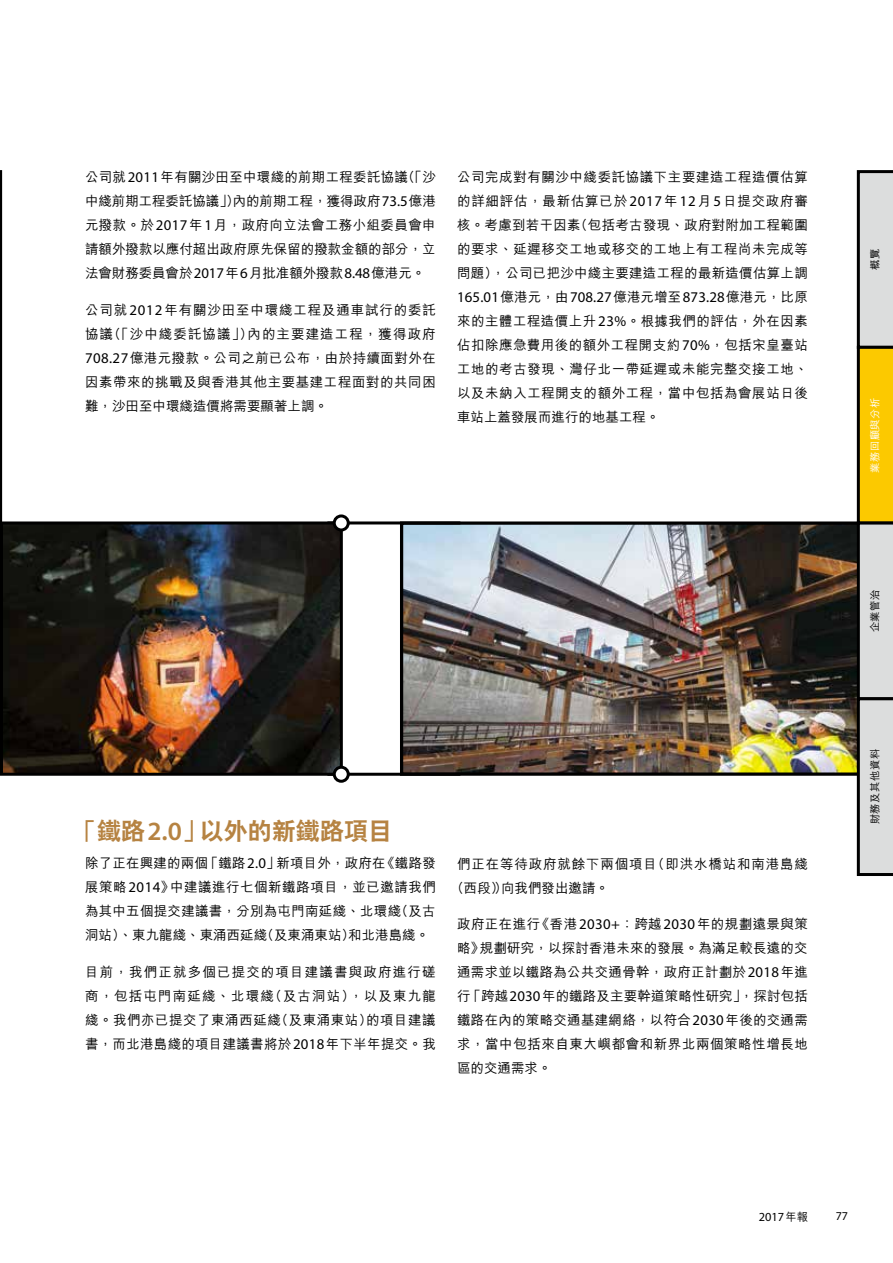
<style>
.page{position:relative;width:893px;height:1263px;background:#fff}
.page>*{position:absolute;margin:0;border:0;box-sizing:border-box;transform-origin:0 0}
.t1{font:800 24px "C Hei 2 HK";color:#b68342}
.t2{font:14.85px "Myriad Pro";letter-spacing:.01em;color:#000}
.t3{font:500 13.5px/24px "M Hei HK";letter-spacing:.02em;color:#000;text-align:justify}
.t4{font:500 13.5px/24px "M Hei HK";letter-spacing:.06em;color:#000}
.t5{font:12.3px "Myriad Pro";color:#000}
.t6{font:12px "Myriad Pro";color:#000}
.t7{font:500 10.35px "M Hei HK";letter-spacing:.05em;color:#000}
.t8{font:500 10.35px "M Hei HK";letter-spacing:.05em;color:#fff}
.s1{font-family:"Myriad Pro";font-weight:400;font-size:14.85px}
.s2{font-family:"M Hei HK";font-weight:500;font-size:13.5px}
.s3{font-family:"Myriad Pro";font-weight:600;font-size:26.4px}
.s4{font-family:"M Hei HK";font-weight:500;font-size:11.25px}
</style>
<div class="page">
<svg style="left:0;top:170px;width:2px;height:351px"></svg>
<img style="left:400px;top:521px;width:457px;height:255px">
<hr style="left:327px;top:521px;width:133px;height:3px;background:#000">
<hr style="left:327px;top:773px;width:133px;height:3px;background:#000">
<img style="left:4px;top:525px;width:335px;height:247px">
<div style="left:0;top:521px;width:343px;height:255px;border:3px solid #000"></div>
<div style="left:334px;top:516px;width:14px;height:14px;background:#fff;border-radius:50%"></div>
<div style="left:333px;top:514px;width:17px;height:17px;border:3px solid #000;border-radius:50%"></div>
<div style="left:334px;top:767px;width:14px;height:14px;background:#fff;border-radius:50%"></div>
<div style="left:333px;top:766px;width:17px;height:17px;border:3px solid #000;border-radius:50%"></div>
<svg style="left:857px;top:170px;width:36px;height:706px;background:#b9b087"></svg>
<p class="t3" style="left:85px;top:164px;width:352px">公司就<span class="s1">2011</span>年有關沙田至中環綫的前期工程委託協議（「沙中綫前期工程委託協議」）內的前期工程，獲得政府<span class="s1">73.5</span>億港元撥款。於<span class="s1">2017</span>年<span class="s1">1</span>月，政府向立法會工務小組委員會申請額外撥款以應付超出政府原先保留的撥款金額的部分，立法會財務委員會於<span class="s1">2017</span>年<span class="s1">6</span>月批准額外撥款<span class="s1">8.48</span>億港元。</p>
<p class="t3" style="left:85px;top:297px;width:352px">公司就<span class="s1">2012</span>年有關沙田至中環綫工程及通車試行的委託協議（「沙中綫委託協議」）內的主要建造工程，獲得政府<span class="s1">708.27</span>億港元撥款。公司之前已公布，由於持續面對外在因素帶來的挑戰及與香港其他主要基建工程面對的共同困難，沙田至中環綫造價將需要顯著上調。</p>
<p class="t3" style="left:457px;top:164px;width:352px">公司完成對有關沙中綫委託協議下主要建造工程造價估算的詳細評估，最新估算已於<span class="s1">2017</span>年<span class="s1">12</span>月<span class="s1">5</span>日提交政府審核。考慮到若干因素（包括考古發現、政府對附加工程範圍的要求、延遲移交工地或移交的工地上有工程尚未完成等問題），公司已把沙中綫主要建造工程的最新造價估算上調</p>
<p class="t2" style="left:457px;top:288px;width:352px">165.01<span class="s2">億港元，由</span>708.27<span class="s2">億港元增至</span>873.28<span class="s2">億港元，比原</span></p>
<p class="t3" style="left:457px;top:308px;width:352px">來的主體工程造價上升<span class="s1">23%</span>。根據我們的評估，外在因素佔扣除應急費用後的額外工程開支約<span class="s1">70%</span>，包括宋皇臺站工地的考古發現、灣仔北一帶延遲或未能完整交接工地、以及未納入工程開支的額外工程，當中包括為會展站日後車站上蓋發展而進行的地基工程。</p>
<h1 class="t1" style="left:73px;top:815px;width:320px">「鐵路<span class="s3">2.0</span>」以外的新鐵路項目</h1>
<p class="t3" style="left:85px;top:850px;width:352px">除了正在興建的兩個「鐵路<span class="s1">2.0</span>」新項目外，政府在《鐵路發展策略<span class="s1">2014</span>》中建議進行七個新鐵路項目，並已邀請我們為其中五個提交建議書，分別為屯門南延綫、北環綫（及古洞站）、東九龍綫、東涌西延綫（及東涌東站）和北港島綫。</p>
<p class="t3" style="left:85px;top:959px;width:352px">目前，我們正就多個已提交的項目建議書與政府進行磋商，包括屯門南延綫、北環綫（及古洞站），以及東九龍綫。我們亦已提交了東涌西延綫（及東涌東站）的項目建議書，而北港島綫的項目建議書將於<span class="s1">2018</span>年下半年提交。我</p>
<p class="t4" style="left:450px;top:851px;width:359px;text-indent:7px">們正在等待政府就餘下兩個項目（即洪水橋站和南港島綫（西段））向我們發出邀請。</p>
<p class="t3" style="left:457px;top:911px;width:352px">政府正在進行《香港<span class="s1">2030+</span>：跨越<span class="s1">2030</span>年的規劃遠景與策略》規劃研究，以探討香港未來的發展。為滿足較長遠的交通需求並以鐵路為公共交通骨幹，政府正計劃於<span class="s1">2018</span>年進行「跨越<span class="s1">2030</span>年的鐵路及主要幹道策略性研究」，探討包括鐵路在內的策略交通基建網絡，以符合<span class="s1">2030</span>年後的交通需求，當中包括來自東大嶼都會和新界北兩個策略性增長地區的交通需求。</p>
<p class="t7" style="left:868px;top:270px;width:23px;rotate:-90deg">概覽</p>
<p class="t8" style="left:868px;top:473px;width:77px;rotate:-90deg">業務回顧與分析</p>
<p class="t7" style="left:868px;top:632px;width:44px;rotate:-90deg">企業管治</p>
<p class="t7" style="left:868px;top:824px;width:77px;rotate:-90deg">財務及其他資料</p>
<p class="t5" style="left:759px;top:1209px;width:51px">2017<span class="s4">年報</span></p>
<p class="t6" style="left:836px;top:1210px;width:14px">77</p>
</div>
